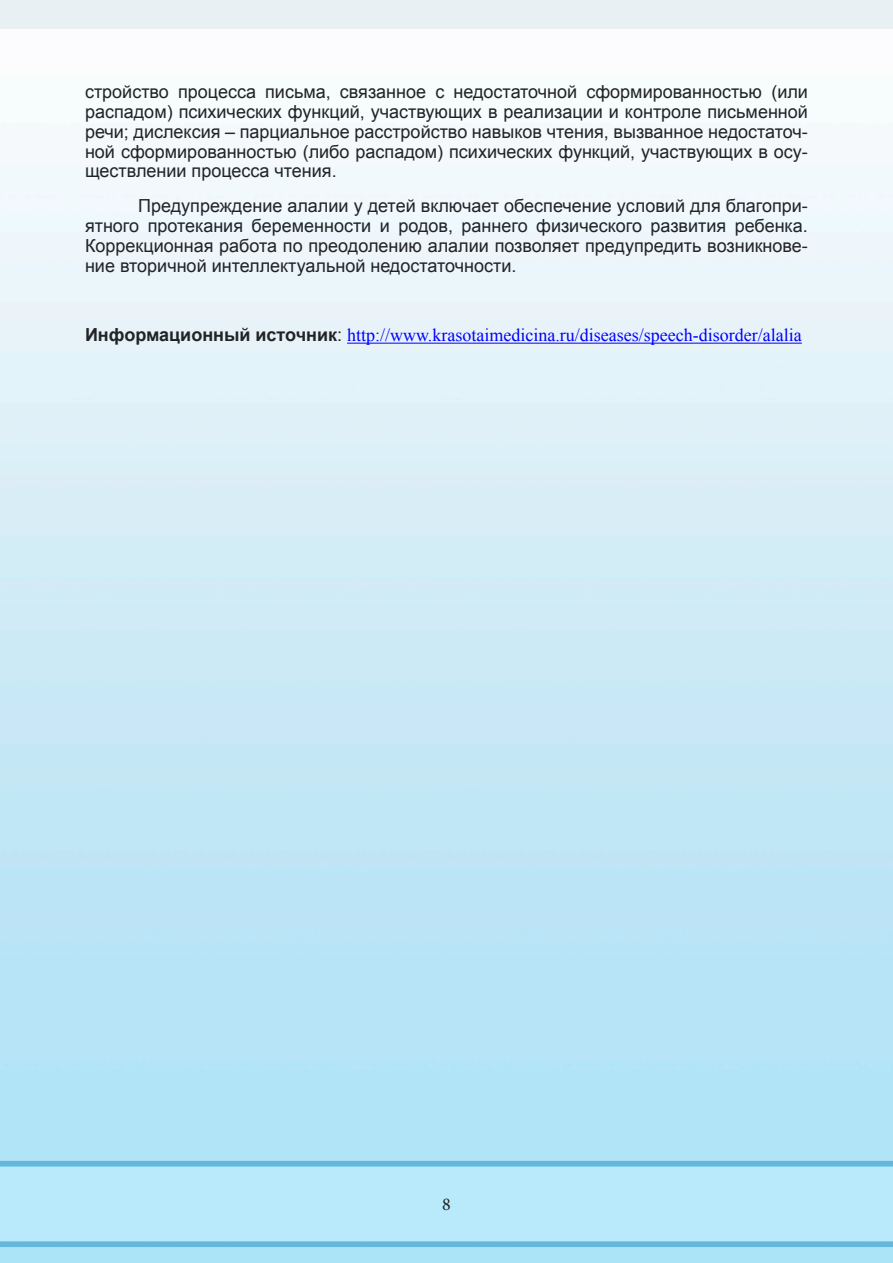
<style>
.page{position:relative;width:893px;height:1263px;background:#fff}
.page>*{position:absolute;margin:0;border:0;box-sizing:border-box;transform-origin:0 0}
.абзац{font:18px/19.8px "Arial";color:#222327;text-align:justify}
.абзац_без_отступа{font:18px "Times New Roman";color:#00f}
.t1{font:18px "Minion Pro";color:#231f20}
.s1{font-family:"Arial";font-weight:700;color:#222327}
.s2{font-family:"Arial";color:#222327}
</style>
<div class="page">
<img style="left:0;top:0;width:893px;height:1263px">
<hr style="left:347px;top:343px;width:455px;height:1px;background:#00f">
<p class="абзац" style="left:85px;top:82px;width:724px">стройство процесса письма, связанное с недостаточной сформированностью (или распадом) психических функций, участвующих в реализации и контроле письменной речи; дислексия – парциальное расстройство навыков чтения, вызванное недостаточ&shy;ной сформированностью (либо распадом) психических функций, участвующих в осу&shy;ществлении процесса чтения.</p>
<p class="абзац" style="left:85px;top:196px;width:724px;text-indent:53px">Предупреждение алалии у детей включает обеспечение условий для благопри&shy;ятного протекания беременности и родов, раннего физического развития ребенка.<br>Коррекционная работа по преодолению алалии позволяет предупредить возникнове&shy;ние вторичной интеллектуальной недостаточности.</p>
<p class="абзац_без_отступа" style="left:85px;top:322px;width:718px"><span class="s1">Информационный источник</span><span class="s2">:</span> http://www.krasotaimedicina.ru/diseases/speech-disorder/alalia</p>
<p class="t1" style="left:442px;top:1192px;width:10px">8</p>
</div>
